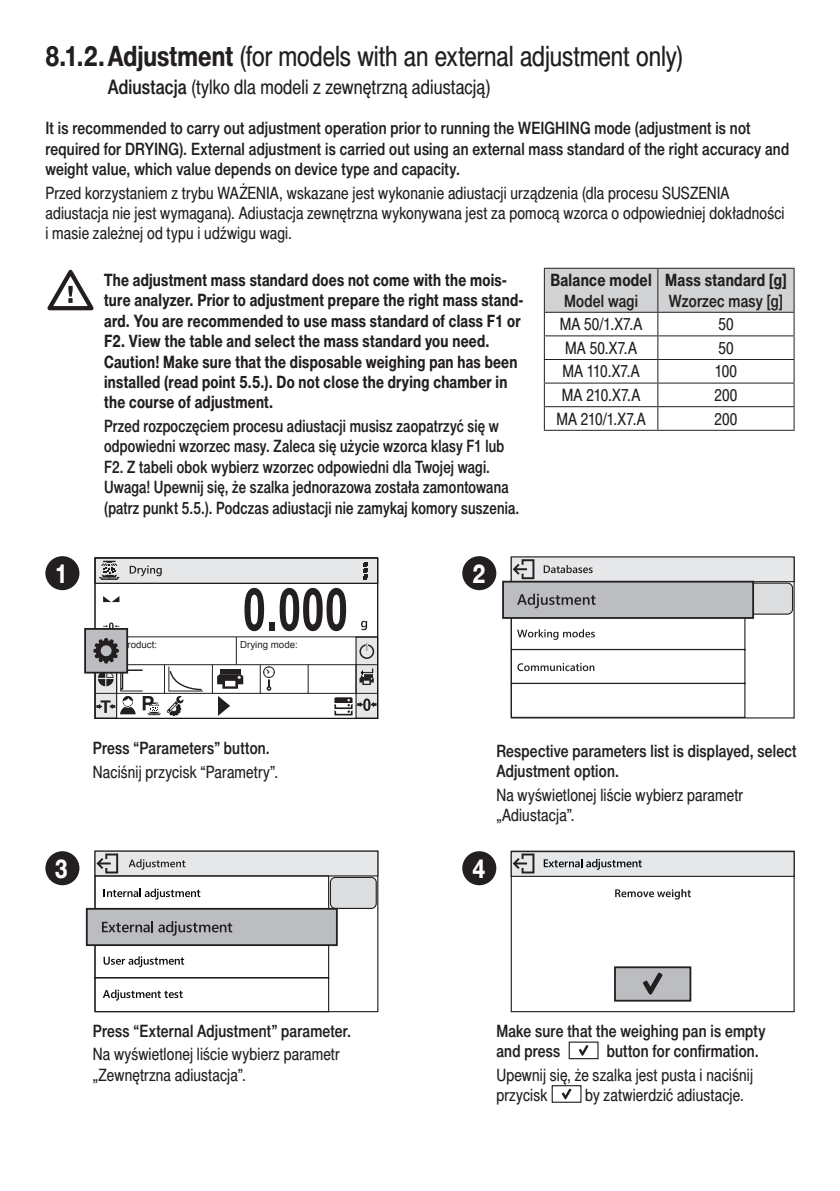
<style>
.page{position:relative;width:840px;height:1191px;background:#fff}
.page>*{position:absolute;margin:0;border:0;box-sizing:border-box;transform-origin:0 0}
.Nagłówek_2{font:28px "Switzer Cnd EFN";letter-spacing:-.005em;color:#231f20}
.t1{font:700 26px "Switzer Cnd EFN";color:#fff}
.Nagłówek_2-2{font:20px "Switzer Cnd EFN";letter-spacing:.005em;color:#231f20}
.treść_2{font:17px "Switzer Cnd EFN";letter-spacing:.01em;color:#231f20}
.Treść_2{font:17px/20.4px "Switzer Cnd EFN Medium";letter-spacing:.01em;color:#231f20}
.Treść_Bold{font:700 17px/20.4px "Switzer Cnd EFN";letter-spacing:.015em;color:#231f20}
.Treść_Bold-2{font:17px/20.4px "Switzer Cnd EFN Medium";letter-spacing:.01em;color:#231f20;scale:.95 1}
.Treść_Bold-3{font:17px "Switzer Cnd EFN Medium";letter-spacing:.01em;color:#231f20}
.t2{font:9.6px "Arial";color:#231f20}
.s1{font-weight:700}
.s2{font-family:"Switzer Cnd EFN Medium"}
</style>
<div class="page">
<div style="left:45px;top:556px;width:34px;height:34px;background:#231f20;border-radius:50%"></div>
<div style="left:462px;top:556px;width:34px;height:34px;background:#231f20;border-radius:50%"></div>
<div style="left:95px;top:558px;width:282px;height:25px;background:#e6e7e9"></div>
<div style="left:95px;top:637px;width:21px;height:81px;background:#e6e7e9"></div>
<div style="left:94px;top:636px;width:23px;height:83px;border:1px solid #231f20"></div>
<div style="left:356px;top:637px;width:21px;height:81px;background:#e6e7e9"></div>
<div style="left:355px;top:636px;width:23px;height:83px;border:1px solid #231f20"></div>
<hr style="left:95px;top:693px;width:282px;height:1px;background:#231f20">
<svg style="left:307px;top:665px;width:1px;height:28px"></svg>
<hr style="left:95px;top:636px;width:282px;height:1px;background:#231f20">
<hr style="left:95px;top:664px;width:282px;height:1px;background:#231f20">
<hr style="left:95px;top:583px;width:282px;height:1px;background:#231f20">
<svg style="left:103px;top:596px;width:16px;height:6px"></svg>
<svg style="left:103px;top:622px;width:16px;height:6px"></svg>
<svg style="left:361px;top:621px;width:6px;height:9px"></svg>
<svg style="left:244px;top:588px;width:20px;height:43px"></svg>
<div style="left:269px;top:622px;width:6px;height:8px;background:#231f20"></div>
<svg style="left:279px;top:588px;width:67px;height:43px"></svg>
<svg style="left:130px;top:565px;width:32px;height:11px"></svg>
<svg style="left:99px;top:561px;width:20px;height:19px"></svg>
<svg style="left:364px;top:562px;width:3px;height:17px"></svg>
<div style="left:94px;top:557px;width:284px;height:162px;border:1px solid #111416"></div>
<div style="left:359px;top:644px;width:15px;height:15px;border:2px solid #231f20;border-radius:50%"></div>
<svg style="left:334px;top:664px;width:42px;height:51px"></svg>
<svg style="left:212px;top:637px;width:31px;height:79px"></svg>
<svg style="left:260px;top:664px;width:15px;height:29px"></svg>
<div style="left:85px;top:629px;width:42px;height:43px;background:#bcbdc0"></div>
<div style="left:84px;top:628px;width:44px;height:45px;border:2px solid #231f20"></div>
<svg style="left:93px;top:638px;width:110px;height:78px"></svg>
<div style="left:511px;top:557px;width:282px;height:24px;background:#e6e7e9"></div>
<div style="left:746px;top:583px;width:46px;height:31px;background:#dcdddf;border-radius:5px"></div>
<div style="left:745px;top:582px;width:47px;height:32px;border:1px solid #231f20;border-radius:5px"></div>
<div style="left:502px;top:581px;width:250px;height:37px;background:#bcbdc0"></div>
<div style="left:502px;top:581px;width:251px;height:38px;border:2px solid #231f20"></div>
<svg style="left:510px;top:559px;width:235px;height:159px"></svg>
<div style="left:45px;top:851px;width:34px;height:34px;background:#231f20;border-radius:50%"></div>
<div style="left:462px;top:851px;width:34px;height:34px;background:#231f20;border-radius:50%"></div>
<div style="left:95px;top:851px;width:282px;height:25px;background:#e6e7e9"></div>
<div style="left:94px;top:850px;width:284px;height:26px;border:1px solid #231f20"></div>
<div style="left:330px;top:877px;width:46px;height:31px;background:#dcdddf;border-radius:5px"></div>
<div style="left:329px;top:877px;width:47px;height:32px;border:1px solid #231f20;border-radius:5px"></div>
<div style="left:87px;top:908px;width:249px;height:37px;background:#bcbdc0"></div>
<div style="left:86px;top:908px;width:251px;height:38px;border:2px solid #231f20"></div>
<svg style="left:94px;top:853px;width:235px;height:159px"></svg>
<div style="left:510px;top:850px;width:284px;height:162px;border:1px solid #231f20"></div>
<div style="left:511px;top:851px;width:282px;height:25px;background:#e6e7e9"></div>
<div style="left:510px;top:851px;width:284px;height:26px;border:1px solid #231f20"></div>
<svg style="left:512px;top:853px;width:22px;height:20px"></svg>
<svg style="left:543px;top:859px;width:98px;height:11px"></svg>
<div style="left:614px;top:967px;width:76px;height:33px;background:#bcbdc0"></div>
<div style="left:613px;top:966px;width:78px;height:35px;border:2px solid #231f20"></div>
<svg style="left:643px;top:972px;width:19px;height:22px"></svg>
<svg style="left:615px;top:889px;width:75px;height:10px"></svg>
<svg style="left:47px;top:269px;width:47px;height:42px"></svg>
<svg style="left:561px;top:1088px;width:10px;height:11px"></svg>
<div style="left:551px;top:1085px;width:30px;height:17px;border:1px solid #231f20"></div>
<svg style="left:578px;top:1045px;width:10px;height:10px"></svg>
<div style="left:568px;top:1041px;width:30px;height:18px;border:1px solid #231f20"></div>
<svg style="left:543px;top:269px;width:251px;height:161px"></svg>
<hr style="left:543px;top:430px;width:114px;height:1px;background:#231f20">
<hr style="left:657px;top:430px;width:137px;height:1px;background:#231f20">
<hr style="left:543px;top:268px;width:114px;height:1px;background:#231f20">
<hr style="left:543px;top:269px;width:1px;height:43px;background:#231f20">
<hr style="left:657px;top:268px;width:137px;height:1px;background:#231f20">
<hr style="left:657px;top:269px;width:1px;height:43px;background:#231f20">
<hr style="left:793px;top:269px;width:1px;height:43px;background:#231f20">
<hr style="left:543px;top:312px;width:114px;height:1px;background:#231f20">
<hr style="left:657px;top:312px;width:137px;height:1px;background:#231f20">
<p class="Nagłówek_2" style="left:45px;top:39px;width:639px"><span class="s1">8.1.2.Adjustment</span> (for models with an external adjustment only)</p>
<p class="Nagłówek_2-2" style="left:108px;top:75px;width:384px"><span class="s2">Adiustacja</span> (tylko dla modeli z zewnętrzną adiustacją)</p>
<p class="Treść_2" style="left:45px;top:118px;width:745px">It is recommended to carry out adjustment operation prior to running the WEIGHING mode (adjustment is not required for DRYING). External adjustment is carried out using an external mass standard of the right accuracy and weight value, which value depends on device type and capacity.</p>
<p class="treść_2" style="left:45px;top:183px;width:685px">Przed korzystaniem z trybu WAŻENIA, wskazane jest wykonanie adiustacji urządzenia (dla procesu SUSZENIA</p>
<p class="treść_2" style="left:45px;top:203px;width:740px">adiustacja nie jest wymagana). Adiustacja zewnętrzna wykonywana jest za pomocą wzorca o odpowiedniej dokładności</p>
<p class="treść_2" style="left:45px;top:223px;width:248px">i masie zależnej od typu i udźwigu wagi.</p>
<p class="Treść_Bold" style="left:104px;top:269px;width:420px">The adjustment mass standard does not come with the mois&shy;ture analyzer. Prior to adjustment prepare the right mass stand&shy;ard. You are recommended to use mass standard of class F1 or F2. View the table and select the mass standard you need.<br>Caution! Make sure that the disposable weighing pan has been installed (read point 5.5.). Do not close the drying chamber in the course of adjustment.</p>
<p class="Treść_Bold-2" style="left:104px;top:415px;width:438px">Przed rozpoczęciem procesu adiustacji musisz zaopatrzyć się w odpowiedni wzorzec masy. Zaleca się użycie wzorca klasy F1 lub F2. Z tabeli obok wybierz wzorzec odpowiedni dla Twojej wagi.<br>Uwaga! Upewnij się, że szalka jednorazowa została zamontowana (patrz punkt 5.5.). Podczas adiustacji nie zamykaj komory suszenia.</p>
<p class="t1" style="left:55px;top:558px;width:15px">1</p>
<p class="t1" style="left:472px;top:558px;width:15px">2</p>
<p class="t2" style="left:121px;top:638px;width:38px">Product:</p>
<p class="t2" style="left:240px;top:638px;width:59px">Drying mode:</p>
<p class="Treść_Bold" style="left:550px;top:270px;width:103px">Balance model</p>
<p class="Treść_Bold-3" style="left:564px;top:290px;width:75px">Model wagi</p>
<p class="Treść_Bold" style="left:664px;top:270px;width:123px">Mass standard [g]</p>
<p class="Treść_Bold-3" style="left:668px;top:290px;width:115px">Wzorzec masy [g]</p>
<p class="treść_2" style="left:559px;top:314px;width:84px">MA 50/1.X7.A</p>
<p class="treść_2" style="left:718px;top:314px;width:17px">50</p>
<p class="treść_2" style="left:565px;top:338px;width:73px">MA 50.X7.A</p>
<p class="treść_2" style="left:718px;top:338px;width:17px">50</p>
<p class="treść_2" style="left:562px;top:361px;width:79px">MA 110.X7.A</p>
<p class="treść_2" style="left:714px;top:361px;width:24px">100</p>
<p class="treść_2" style="left:561px;top:385px;width:80px">MA 210.X7.A</p>
<p class="treść_2" style="left:714px;top:385px;width:25px">200</p>
<p class="treść_2" style="left:556px;top:409px;width:91px">MA 210/1.X7.A</p>
<p class="treść_2" style="left:714px;top:409px;width:25px">200</p>
<p class="Treść_2" style="left:93px;top:738px;width:178px">Press “Parameters” button.</p>
<p class="Treść_2" style="left:496px;top:740px;width:302px">Respective parameters list is displayed, select<br>Adjustment option.</p>
<p class="treść_2" style="left:93px;top:762px;width:187px">Naciśnij przycisk “Parametry”.</p>
<p class="treść_2" style="left:496px;top:784px;width:248px">Na wyświetlonej liście wybierz parametr</p>
<p class="treść_2" style="left:496px;top:805px;width:80px">„Adiustacja”.</p>
<p class="t1" style="left:55px;top:853px;width:15px">3</p>
<p class="t1" style="left:472px;top:853px;width:15px">4</p>
<p class="Treść_2" style="left:93px;top:1020px;width:260px">Press “External Adjustment” parameter.</p>
<p class="Treść_2" style="left:496px;top:1020px;width:270px">Make sure that the weighing pan is empty and press</p>
<p class="Treść_2" style="left:606px;top:1040px;width:154px">button for confirmation.</p>
<p class="treść_2" style="left:93px;top:1044px;width:248px">Na wyświetlonej liście wybierz parametr</p>
<p class="treść_2" style="left:93px;top:1064px;width:154px">„Zewnętrzna adiustacja”.</p>
<p class="treść_2" style="left:496px;top:1064px;width:258px">Upewnij się, że szalka jest pusta i naciśnij</p>
<p class="treść_2" style="left:496px;top:1085px;width:53px">przycisk</p>
<p class="treść_2" style="left:585px;top:1085px;width:160px">by zatwierdzić adiustacje.</p>
</div>
